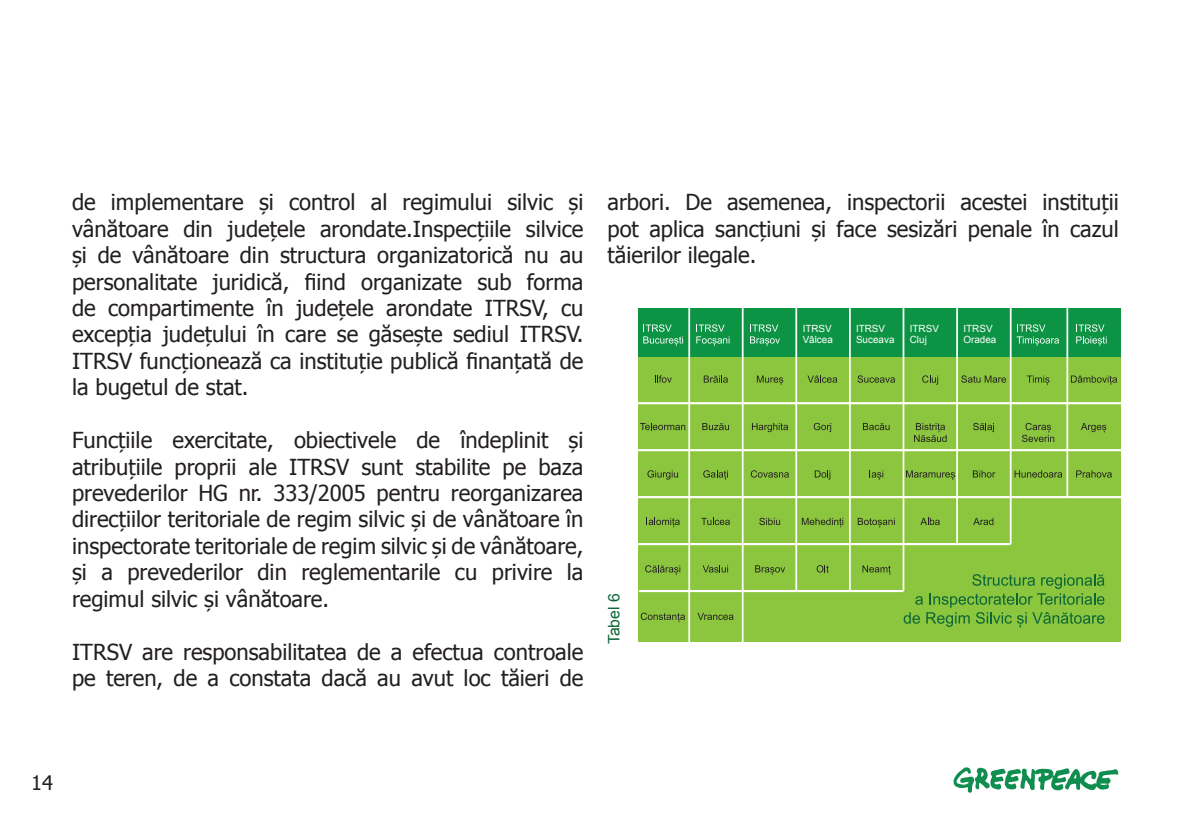
<style>
.page{position:relative;width:1191px;height:840px;background:#fff}
.page>*{position:absolute;margin:0;border:0;box-sizing:border-box;transform-origin:0 0}
.t1{font:22px/26.4px "Tahoma";color:#231f20;text-align:justify}
.t2{font:20px "Tahoma";color:#231f20}
.t3{font:15.8px "Arial";color:#0c6638}
.t4{font:9.8px/11.8px "Arial";color:#fff}
</style>
<div class="page">
<svg style="left:953px;top:767px;width:165px;height:25px"></svg>
<div style="left:638px;top:356px;width:482px;height:286px;background:#8bc63e"></div>
<svg style="left:903px;top:573px;width:201px;height:54px"></svg>
<div style="left:638px;top:307px;width:482px;height:49px;background:#0d9344"></div>
<hr style="left:688px;top:307px;width:2px;height:335px;background:#fff">
<hr style="left:629px;top:402px;width:498px;height:2px;background:#fff">
<hr style="left:629px;top:449px;width:498px;height:2px;background:#fff">
<hr style="left:629px;top:496px;width:498px;height:2px;background:#fff">
<hr style="left:629px;top:542px;width:381px;height:3px;background:#fff">
<hr style="left:639px;top:589px;width:264px;height:2px;background:#fff">
<hr style="left:742px;top:307px;width:1px;height:335px;background:#fff">
<hr style="left:795px;top:307px;width:2px;height:283px;background:#fff">
<hr style="left:849px;top:307px;width:1px;height:283px;background:#fff">
<hr style="left:902px;top:307px;width:2px;height:283px;background:#fff">
<hr style="left:956px;top:307px;width:2px;height:236px;background:#fff">
<hr style="left:1009px;top:307px;width:2px;height:236px;background:#fff">
<hr style="left:1066px;top:307px;width:2px;height:190px;background:#fff">
<svg style="left:643px;top:324px;width:40px;height:22px"></svg>
<svg style="left:696px;top:324px;width:33px;height:22px"></svg>
<svg style="left:750px;top:324px;width:30px;height:22px"></svg>
<svg style="left:1016px;top:324px;width:43px;height:22px"></svg>
<svg style="left:1076px;top:324px;width:30px;height:22px"></svg>
<svg style="left:655px;top:375px;width:17px;height:7px"></svg>
<svg style="left:640px;top:423px;width:45px;height:7px"></svg>
<svg style="left:647px;top:470px;width:31px;height:9px"></svg>
<svg style="left:646px;top:517px;width:33px;height:10px"></svg>
<svg style="left:645px;top:565px;width:35px;height:9px"></svg>
<svg style="left:641px;top:612px;width:44px;height:10px"></svg>
<svg style="left:703px;top:375px;width:25px;height:7px"></svg>
<svg style="left:702px;top:423px;width:27px;height:7px"></svg>
<svg style="left:703px;top:470px;width:25px;height:10px"></svg>
<svg style="left:701px;top:517px;width:29px;height:7px"></svg>
<svg style="left:702px;top:565px;width:26px;height:7px"></svg>
<svg style="left:697px;top:612px;width:36px;height:7px"></svg>
<svg style="left:757px;top:375px;width:26px;height:10px"></svg>
<svg style="left:752px;top:423px;width:36px;height:9px"></svg>
<svg style="left:751px;top:470px;width:38px;height:7px"></svg>
<svg style="left:759px;top:517px;width:21px;height:7px"></svg>
<svg style="left:755px;top:565px;width:30px;height:9px"></svg>
<svg style="left:807px;top:375px;width:30px;height:7px"></svg>
<svg style="left:813px;top:422px;width:18px;height:10px"></svg>
<svg style="left:814px;top:470px;width:16px;height:9px"></svg>
<svg style="left:802px;top:517px;width:41px;height:10px"></svg>
<svg style="left:816px;top:565px;width:12px;height:7px"></svg>
<svg style="left:857px;top:375px;width:38px;height:7px"></svg>
<svg style="left:863px;top:423px;width:26px;height:7px"></svg>
<svg style="left:869px;top:470px;width:14px;height:10px"></svg>
<svg style="left:857px;top:517px;width:38px;height:10px"></svg>
<svg style="left:862px;top:565px;width:28px;height:9px"></svg>
<svg style="left:961px;top:375px;width:45px;height:7px"></svg>
<svg style="left:973px;top:422px;width:21px;height:10px"></svg>
<svg style="left:973px;top:470px;width:22px;height:7px"></svg>
<svg style="left:973px;top:517px;width:20px;height:7px"></svg>
<svg style="left:1026px;top:375px;width:23px;height:10px"></svg>
<svg style="left:1022px;top:422px;width:32px;height:20px"></svg>
<svg style="left:1014px;top:470px;width:48px;height:7px"></svg>
<svg style="left:1071px;top:375px;width:46px;height:10px"></svg>
<svg style="left:1081px;top:423px;width:25px;height:9px"></svg>
<svg style="left:1076px;top:470px;width:35px;height:7px"></svg>
<svg style="left:922px;top:375px;width:16px;height:9px"></svg>
<svg style="left:914px;top:423px;width:32px;height:19px"></svg>
<svg style="left:906px;top:470px;width:49px;height:10px"></svg>
<svg style="left:920px;top:517px;width:19px;height:7px"></svg>
<p class="t1" style="left:72px;top:190px;width:513px">de implementare și control al regimului silvic și vânătoare din județele arondate.Inspecțiile silvice și de vânătoare din structura organizatorică nu au personalitate juridică, fiind organizate sub forma de compartimente în județele arondate ITRSV, cu excepția județului în care se găsește sediul ITRSV.<br>ITRSV funcționează ca instituție publică finanțată de la bugetul de stat.</p>
<p class="t1" style="left:72px;top:428px;width:513px">Funcțiile exercitate, obiectivele de îndeplinit și atribuțiile proprii ale ITRSV sunt stabilite pe baza prevederilor HG nr. 333/2005 pentru reorganizarea direcțiilor teritoriale de regim silvic și de vânătoare în inspectorate teritoriale de regim silvic și de vânătoare, și a prevederilor din reglementarile cu privire la regimul silvic și vânătoare.</p>
<p class="t1" style="left:72px;top:639px;width:513px">ITRSV are responsabilitatea de a efectua controale pe teren, de a constata dacă au avut loc tăieri de</p>
<p class="t1" style="left:607px;top:190px;width:513px">arbori. De asemenea, inspectorii acestei instituții pot aplica sancțiuni și face sesizări penale în cazul tăierilor ilegale.</p>
<p class="t3" style="left:603px;top:644px;width:52px;rotate:-90deg">Tabel 6</p>
<p class="t4" style="left:802px;top:322px;width:32px">ITRSV<br>Vâlcea</p>
<p class="t4" style="left:856px;top:322px;width:40px">ITRSV<br>Suceava</p>
<p class="t4" style="left:910px;top:322px;width:31px">ITRSV<br>Cluj</p>
<p class="t4" style="left:963px;top:322px;width:34px">ITRSV<br>Oradea</p>
<p class="t2" style="left:31px;top:768px;width:23px">14</p>
</div>
